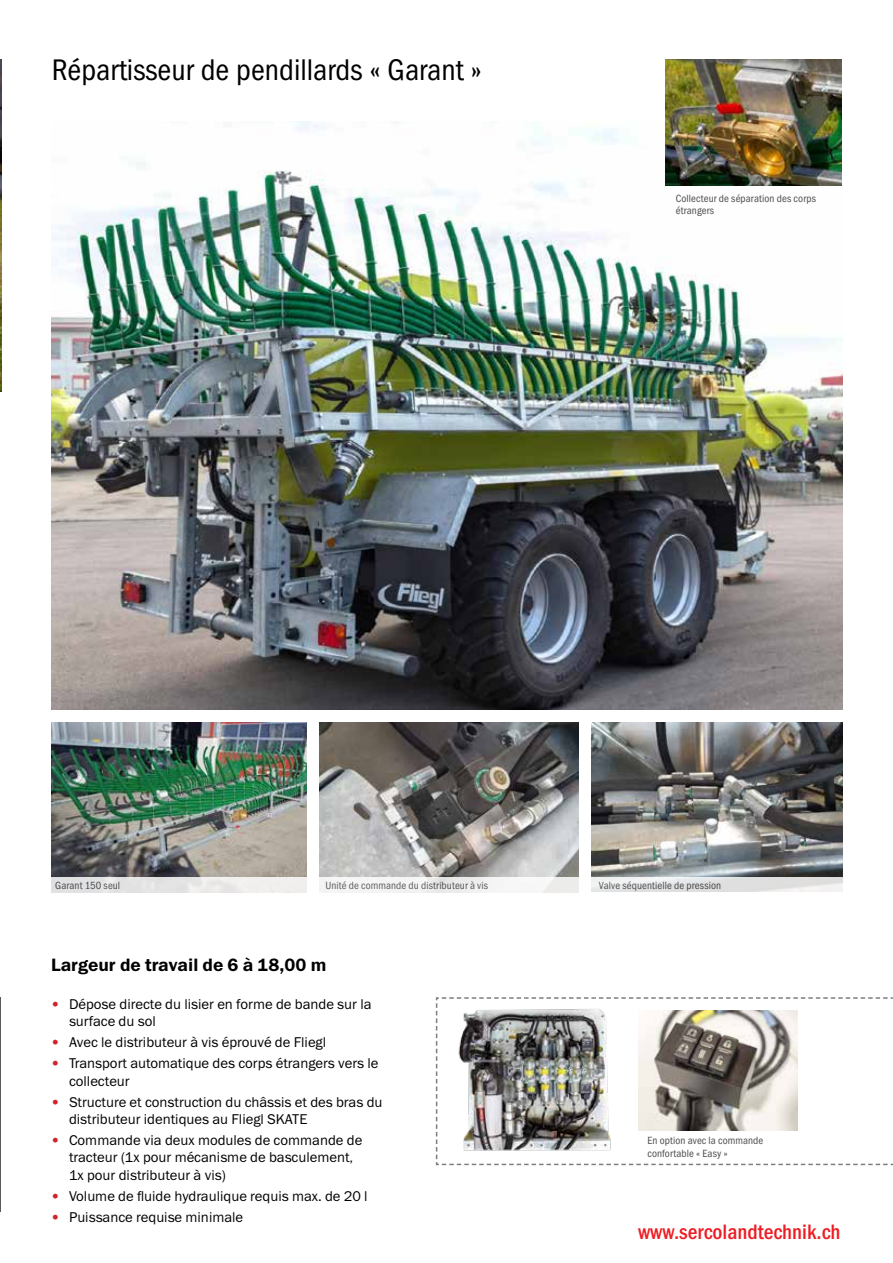
<style>
.page{position:relative;width:893px;height:1263px;background:#fff}
.page>*{position:absolute;margin:0;border:0;box-sizing:border-box;transform-origin:0 0}
.t1{font:30px "Franklin Gothic Book Cond ITC";color:#000}
.t2{font:21px "Franklin Gothic Medi Cond ITC";color:#ed1d24}
.t3{font:18px "Franklin Gothic Demi ITC";color:#000}
.t4{font:14.25px/17.1px "Franklin Gothic Book ITC";color:#000}
.t5{font:10.5px/12.6px "Franklin Gothic Book Cond ITC";letter-spacing:.01em;color:#4d4d4f}
.s1{color:#d2232a}
</style>
<div class="page">
<hr style="left:0;top:997px;width:1px;height:215px;background:#000">
<img style="left:52px;top:121px;width:791px;height:588px">
<img style="left:52px;top:722px;width:255px;height:155px">
<img style="left:319px;top:722px;width:259px;height:155px">
<img style="left:592px;top:722px;width:251px;height:155px">
<svg style="left:435px;top:997px;width:458px;height:169px"></svg>
<img style="left:665px;top:60px;width:176px;height:125px">
<img style="left:639px;top:1011px;width:158px;height:120px">
<img style="left:451px;top:1007px;width:164px;height:148px">
<img style="left:0;top:60px;width:1px;height:332px">
<div style="left:47px;top:877px;width:266px;height:17px;background:#e6e6e6"></div>
<div style="left:317px;top:877px;width:266px;height:17px;background:#f4f4f4"></div>
<svg style="left:591px;top:877px;width:252px;height:15px;fill:#dfe0e1"></svg>
<h1 class="t1" style="left:52px;top:53px;width:432px">Répartisseur de pendillards « Garant »</h1>
<p class="t5" style="left:676px;top:192px;width:142px">Collecteur de séparation des corps étrangers</p>
<p class="t5" style="left:55px;top:879px;width:66px">Garant 150 seul</p>
<p class="t5" style="left:325px;top:879px;width:164px">Unité de commande du distributeur à vis</p>
<p class="t5" style="left:599px;top:879px;width:124px">Valve séquentielle de pression</p>
<p class="t3" style="left:51px;top:953px;width:277px">Largeur de travail de 6 à 18,00 m</p>
<p class="t4" style="left:69px;top:995px;width:304px;text-indent:-18px"><span class="s1">•</span> Dépose directe du lisier en forme de bande sur la surface du sol</p>
<p class="t4" style="left:51px;top:1033px;width:277px"><span class="s1">•</span> Avec le distributeur à vis éprouvé de Fliegl</p>
<p class="t4" style="left:69px;top:1055px;width:311px;text-indent:-18px"><span class="s1">•</span> Transport automatique des corps étrangers vers le collecteur</p>
<p class="t4" style="left:69px;top:1093px;width:315px;text-indent:-18px"><span class="s1">•</span> Structure et construction du châssis et des bras du distributeur identiques au Fliegl SKATE</p>
<p class="t4" style="left:69px;top:1132px;width:295px;text-indent:-18px"><span class="s1">•</span> Commande via deux modules de commande de tracteur (1x pour mécanisme de basculement,<br>1x pour distributeur à vis)</p>
<p class="t4" style="left:51px;top:1187px;width:318px"><span class="s1">•</span> Volume de fluide hydraulique requis max. de 20 l</p>
<p class="t4" style="left:51px;top:1208px;width:194px"><span class="s1">•</span> Puissance requise minimale</p>
<p class="t5" style="left:647px;top:1134px;width:117px">En option avec la commande confortable « Easy »</p>
<h2 class="t2" style="left:638px;top:1219px;width:204px">www.sercolandtechnik.ch</h2>
</div>
